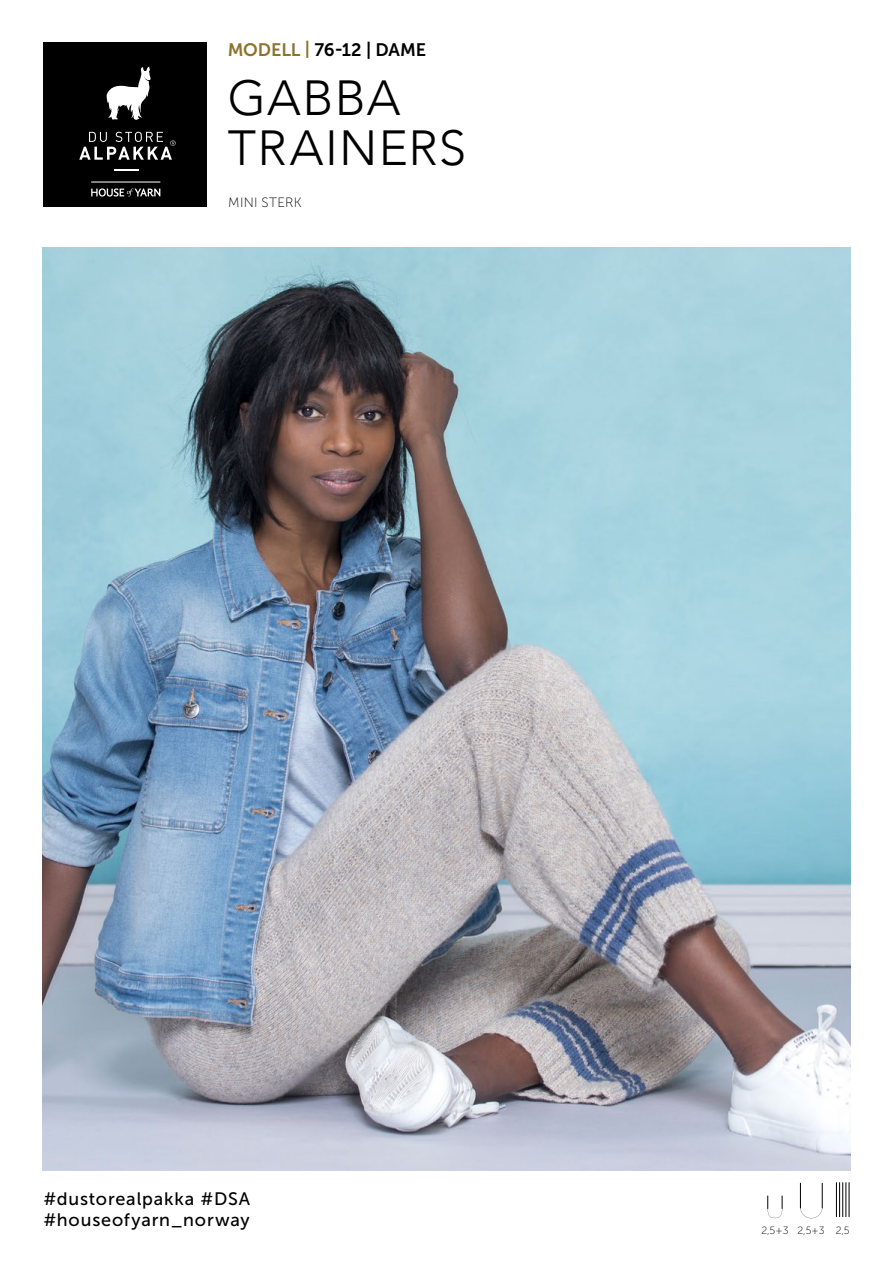
<style>
.page{position:relative;width:893px;height:1263px;background:#fff}
.page>*{position:absolute;margin:0;border:0;box-sizing:border-box;transform-origin:0 0}
.INNHOLD_-_Midtstilt{font:300 49.2px "Avenir";letter-spacing:.025em;color:#000}
.t1{font:18px/21px "Museo Sans 500";letter-spacing:.045em;color:#000}
.t2{font:18px "Museo Sans 700";letter-spacing:-.005em;color:#000}
.INNHOLD_-_Midtstilt-2{font:13.5px "Museo Sans 100";letter-spacing:.015em;color:#000}
.t3{font:10.5px "Museo Sans 100";color:#000}
.s1{color:#8b752e}
</style>
<div class="page">
<div style="left:43px;top:43px;width:164px;height:164px;background:#000"></div>
<svg style="left:115px;top:169px;width:24px;height:1px"></svg>
<svg style="left:106px;top:67px;width:45px;height:53px"></svg>
<svg style="left:79px;top:132px;width:97px;height:28px"></svg>
<hr style="left:91px;top:182px;width:69px;height:1px;background:#fff">
<svg style="left:91px;top:188px;width:69px;height:9px"></svg>
<img style="left:43px;top:248px;width:807px;height:923px">
<svg style="left:767px;top:1195px;width:16px;height:23px"></svg>
<svg style="left:800px;top:1183px;width:23px;height:35px"></svg>
<hr style="left:836px;top:1182px;width:1px;height:35px;background:#000">
<hr style="left:839px;top:1182px;width:1px;height:35px;background:#000">
<hr style="left:842px;top:1182px;width:1px;height:35px;background:#000">
<hr style="left:845px;top:1182px;width:1px;height:35px;background:#000">
<hr style="left:848px;top:1182px;width:1px;height:35px;background:#000">
<p class="t2" style="left:228px;top:40px;width:200px"><span class="s1">MODELL |</span> 76-12 | DAME</p>
<p class="INNHOLD_-_Midtstilt" style="left:228px;top:69px;width:174px">GABBA</p>
<p class="INNHOLD_-_Midtstilt" style="left:228px;top:119px;width:240px">TRAINERS</p>
<p class="INNHOLD_-_Midtstilt-2" style="left:228px;top:196px;width:75px">MINI STERK</p>
<p class="t1" style="left:43px;top:1188px;width:208px">#dustorealpakka #DSA #houseofyarn_norway</p>
<p class="t3" style="left:761px;top:1225px;width:29px">2,5+3</p>
<p class="t3" style="left:797px;top:1225px;width:29px">2,5+3</p>
<p class="t3" style="left:836px;top:1225px;width:16px">2,5</p>
</div>
